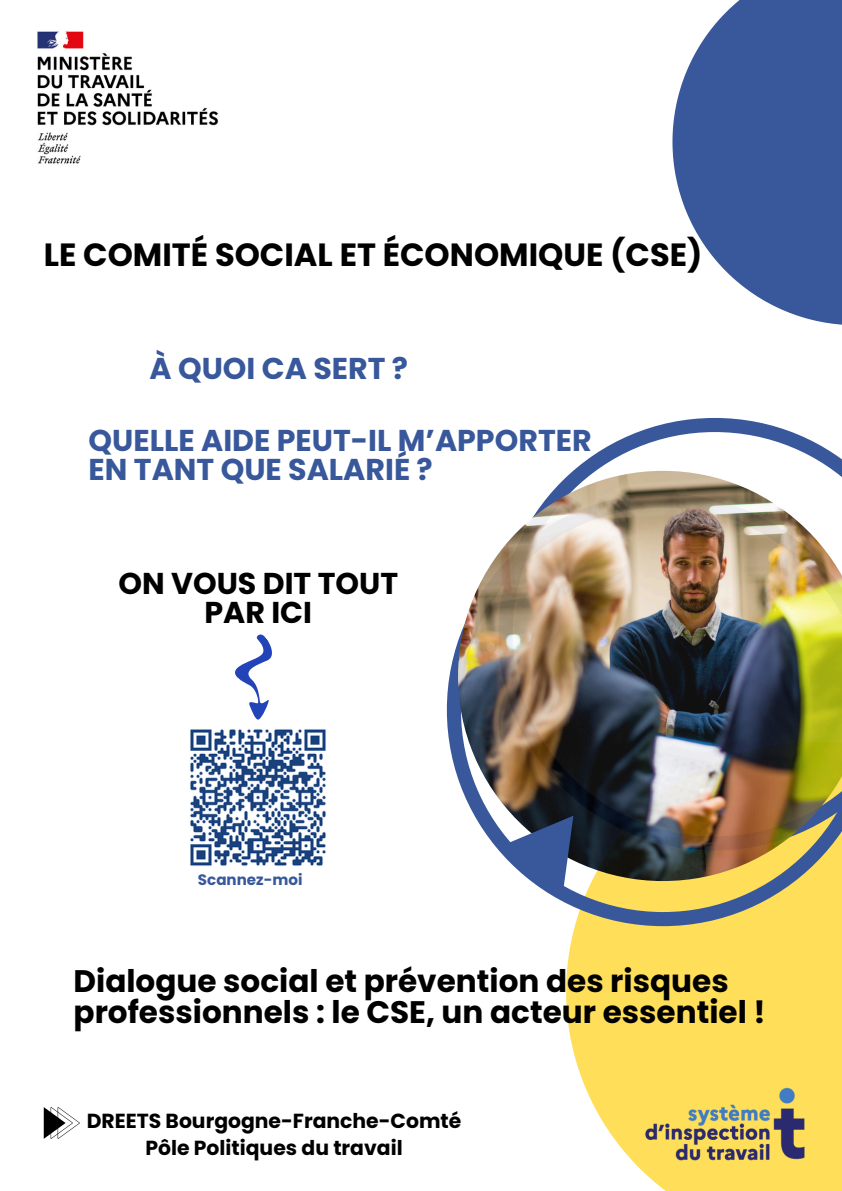
<style>
.page{position:relative;width:842px;height:1191px;background:#fff}
.page>*{position:absolute;margin:0;border:0;box-sizing:border-box;transform-origin:0 0}
.t1{font:700 32.1px "Poppins";color:#000}
.t2{font:700 31.1px/30.8px "Poppins";color:#000}
.t3{font:700 30.1px/29.2px "Poppins";color:#38589b}
.t4{font:700 30.1px/29.2px "Poppins";color:#000;text-align:center}
.t5{font:700 20.3px "Poppins";color:#000}
.t6{font:700 15.1px "Poppins";color:#38589b}
</style>
<div class="page">
<svg style="left:566px;top:926px;width:276px;height:264px;background:#fee16b"></svg>
<svg style="left:672px;top:0;width:170px;height:325px;fill:#38589b"></svg>
<img style="left:37px;top:31px;width:182px;height:133px">
<svg style="left:447px;top:641px;width:395px;height:285px"></svg>
<svg style="left:573px;top:418px;width:269px;height:53px"></svg>
<img style="left:458px;top:471px;width:384px;height:410px">
<svg style="left:500px;top:815px;width:73px;height:79px"></svg>
<img style="left:634px;top:1077px;width:181px;height:93px">
<svg style="left:44px;top:1107px;width:36px;height:31px"></svg>
<svg style="left:235px;top:634px;width:37px;height:86px"></svg>
<img style="left:190px;top:729px;width:136px;height:137px">
<p class="t1" style="left:44px;top:232px;width:660px">LE COMITÉ SOCIAL ET ÉCONOMIQUE (CSE)</p>
<p class="t3" style="left:149px;top:354px;width:260px">À QUOI CA SERT ?</p>
<p class="t3" style="left:89px;top:426px;width:505px">QUELLE AIDE PEUT-IL M’APPORTER<br>EN TANT QUE SALARIÉ ?</p>
<h1 class="t4" style="left:118px;top:569px;width:281px">ON VOUS DIT TOUT<br>PAR ICI</h1>
<p class="t6" style="left:198px;top:869px;width:106px">Scannez-moi</p>
<p class="t2" style="left:74px;top:966px;width:694px">Dialogue social et prévention des risques professionnels : le CSE, un acteur essentiel !</p>
<h1 class="t5" style="left:87px;top:1106px;width:376px">DREETS Bourgogne-Franche-Comté</h1>
<h1 class="t5" style="left:145px;top:1133px;width:259px">Pôle Politiques du travail</h1>
</div>
